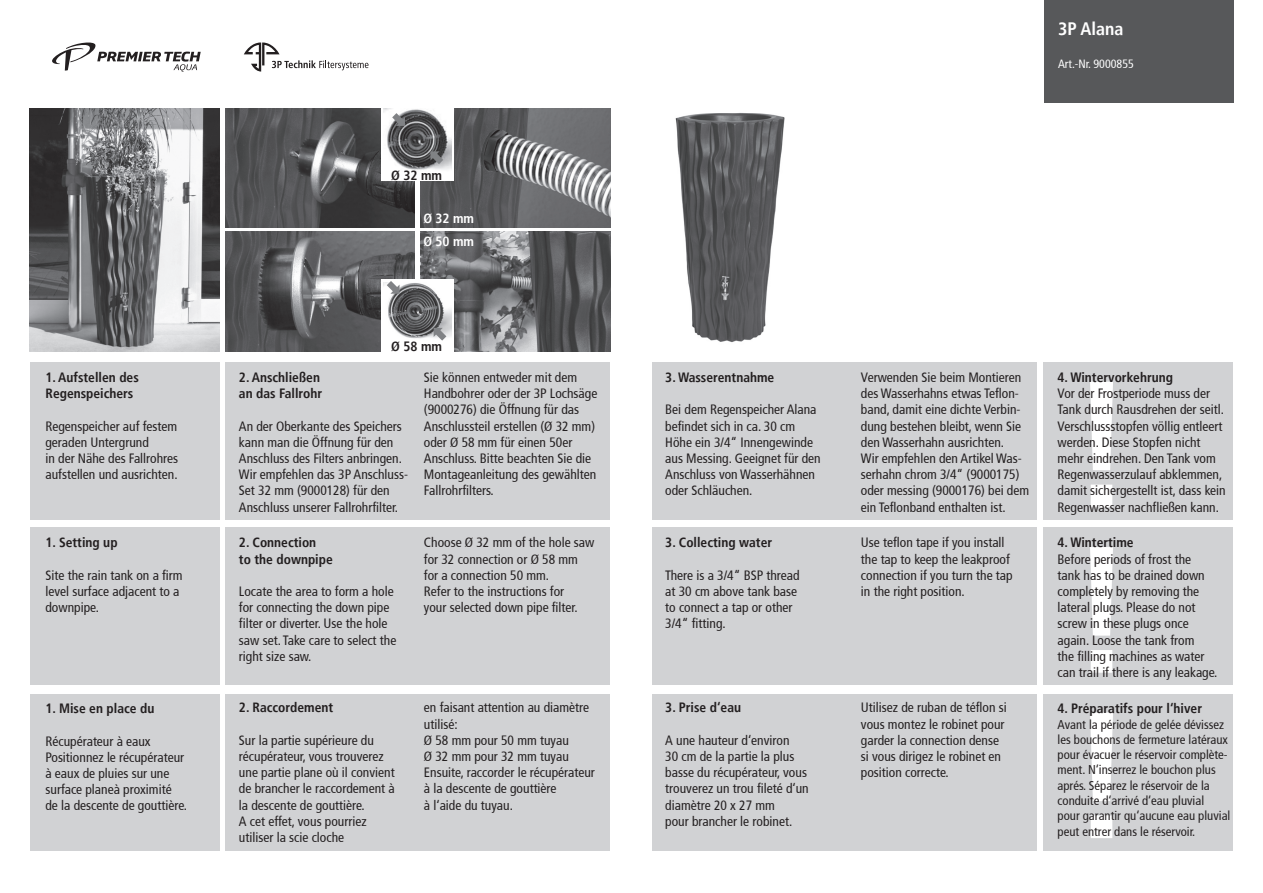
<style>
.page{position:relative;width:1263px;height:893px;background:#fff}
.page>*{position:absolute;margin:0;border:0;box-sizing:border-box;transform-origin:0 0}
.t1{font:700 condensed 180px/165.4px "Frutiger";color:#fff}
.t2{font:700 condensed 18px "Frutiger";color:#fff}
.t3{font:condensed 13.5px/16.2px "Frutiger";color:#231f20}
.t4{font:700 condensed 13.5px/16.2px "Frutiger";color:#231f20}
.t5{font:700 condensed 13.5px/23.4px "Frutiger";color:#fff}
.t6{font:condensed 12.75px/15.3px "Frutiger";color:#231f20}
.t7{font:condensed 12px "Frutiger";color:#fff}
</style>
<div class="page">
<div style="left:653px;top:362px;width:384px;height:158px;background:#d1d2d4"></div>
<div style="left:226px;top:362px;width:384px;height:158px;background:#d1d2d4"></div>
<div style="left:1043px;top:362px;width:190px;height:158px;background:#d1d2d4"></div>
<div style="left:30px;top:362px;width:189px;height:158px;background:#d1d2d4"></div>
<div style="left:653px;top:528px;width:384px;height:157px;background:#d1d2d4"></div>
<div style="left:226px;top:528px;width:384px;height:157px;background:#d1d2d4"></div>
<div style="left:1043px;top:528px;width:190px;height:157px;background:#d1d2d4"></div>
<div style="left:30px;top:528px;width:189px;height:157px;background:#d1d2d4"></div>
<div style="left:653px;top:693px;width:384px;height:157px;background:#d1d2d4"></div>
<div style="left:226px;top:693px;width:384px;height:157px;background:#d1d2d4"></div>
<div style="left:1043px;top:693px;width:190px;height:157px;background:#d1d2d4"></div>
<div style="left:30px;top:693px;width:189px;height:157px;background:#d1d2d4"></div>
<div style="left:1044px;top:0;width:189px;height:102px;background:#57585a"></div>
<img style="left:421px;top:108px;width:189px;height:119px">
<img style="left:225px;top:108px;width:190px;height:119px">
<img style="left:421px;top:232px;width:189px;height:120px">
<img style="left:225px;top:232px;width:190px;height:120px">
<div style="left:382px;top:102px;width:72px;height:79px;background:#fff"></div>
<img style="left:384px;top:108px;width:68px;height:62px">
<svg style="left:430px;top:151px;width:13px;height:13px"></svg>
<svg style="left:392px;top:113px;width:13px;height:13px"></svg>
<div style="left:382px;top:279px;width:72px;height:80px;background:#fff"></div>
<img style="left:384px;top:282px;width:68px;height:57px">
<svg style="left:434px;top:328px;width:12px;height:13px"></svg>
<svg style="left:387px;top:281px;width:12px;height:13px"></svg>
<img style="left:30px;top:108px;width:189px;height:243px">
<svg style="left:244px;top:43px;width:124px;height:29px"></svg>
<svg style="left:52px;top:43px;width:149px;height:29px"></svg>
<img style="left:675px;top:113px;width:110px;height:230px">
<p class="t4" style="left:45px;top:369px;width:95px">1. Aufstellen des<br>Regenspeichers</p>
<p class="t3" style="left:45px;top:418px;width:134px">Regenspeicher auf festem geraden Untergrund<br>in der Nähe des Fallrohres aufstellen und ausrichten.</p>
<p class="t4" style="left:45px;top:535px;width:74px">1. Setting up</p>
<p class="t3" style="left:45px;top:567px;width:139px">Site the rain tank on a firm level surface adjacent to a downpipe.</p>
<p class="t4" style="left:45px;top:700px;width:110px">1. Mise en place du</p>
<p class="t3" style="left:45px;top:733px;width:143px">Récupérateur à eaux<br>Positionnez le récupérateur à eaux de pluies sur une surface planeà proximité de la descente de gouttière.</p>
<p class="t4" style="left:391px;top:167px;width:52px">Ø 32 mm</p>
<p class="t5" style="left:423px;top:207px;width:52px">Ø 32 mm<br>Ø 50 mm</p>
<p class="t4" style="left:391px;top:338px;width:52px">Ø 58 mm</p>
<p class="t4" style="left:239px;top:369px;width:85px">2. Anschließen an das Fallrohr</p>
<p class="t3" style="left:239px;top:418px;width:171px">An der Oberkante des Speichers kann man die Öffnung für den<br>Anschluss des Filters anbringen.<br>Wir empfehlen das 3P Anschluss-<br>Set 32 mm (9000128) für den<br>Anschluss unserer Fallrohrfilter.</p>
<p class="t4" style="left:239px;top:535px;width:95px">2. Connection<br>to the downpipe</p>
<p class="t3" style="left:239px;top:583px;width:159px">Locate the area to form a hole for connecting the down pipe filter or diverter. Use the hole saw set. Take care to select the right size saw.</p>
<p class="t4" style="left:239px;top:700px;width:96px">2. Raccordement</p>
<p class="t3" style="left:239px;top:732px;width:157px">Sur la partie supérieure du récupérateur, vous trouverez une partie plane où il convient de brancher le raccordement à la descente de gouttière.<br>A cet effet, vous pourriez utiliser la scie cloche</p>
<p class="t3" style="left:424px;top:369px;width:175px">Sie können entweder mit dem<br>Handbohrer oder der 3P Lochsäge (9000276) die Öffnung für das<br>Anschlussteil erstellen (Ø 32 mm) oder Ø 58 mm für einen 50er<br>Anschluss. Bitte beachten Sie die<br>Montageanleitung des gewählten<br>Fallrohrfilters.</p>
<p class="t3" style="left:424px;top:535px;width:172px">Choose Ø 32 mm of the hole saw for 32 connection or Ø 58 mm for a connection 50 mm.<br>Refer to the instructions for<br>your selected down pipe filter.</p>
<p class="t3" style="left:424px;top:700px;width:172px">en faisant attention au diamètre utilisé:<br>Ø 58 mm pour 50 mm tuyau<br>Ø 32 mm pour 32 mm tuyau<br>Ensuite, raccorder le récupérateur à la descente de gouttière<br>à l‘aide du tuyau.</p>
<h2 class="t2" style="left:1058px;top:18px;width:67px">3P Alana</h2>
<p class="t7" style="left:1058px;top:57px;width:77px">Art.-Nr. 9000855</p>
<p class="t4" style="left:665px;top:369px;width:111px">3. Wasserentnahme</p>
<p class="t3" style="left:665px;top:402px;width:157px">Bei dem Regenspeicher Alana befindet sich in ca. 30 cm<br>Höhe ein 3/4“ Innengewinde aus Messing. Geeignet für den<br>Anschluss von Wasserhähnen oder Schläuchen.</p>
<p class="t4" style="left:665px;top:535px;width:108px">3. Collecting water</p>
<p class="t3" style="left:665px;top:567px;width:136px">There is a 3/4“ BSP thread at 30 cm above tank base to connect a tap or other<br>3/4“ fitting.</p>
<p class="t4" style="left:665px;top:700px;width:77px">3. Prise d‘eau</p>
<p class="t3" style="left:665px;top:732px;width:145px">A une hauteur d‘environ<br>30 cm de la partie la plus basse du récupérateur, vous trouverez un trou fileté d‘un diamètre 20 x 27 mm<br>pour brancher le robinet.</p>
<p class="t3" style="left:861px;top:369px;width:170px">Verwenden Sie beim Montieren des Wasserhahns etwas Teflon&shy;band, damit eine dichte Verbin&shy;dung bestehen bleibt, wenn Sie den Wasserhahn ausrichten.<br>Wir empfehlen den Artikel Was&shy;serhahn chrom 3/4“ (9000175) oder messing (9000176) bei dem ein Teflonband enthalten ist.</p>
<p class="t3" style="left:861px;top:535px;width:153px">Use teflon tape if you install the tap to keep the leakproof connection if you turn the tap in the right position.</p>
<p class="t3" style="left:861px;top:700px;width:147px">Utilisez de ruban de téflon si vous montez le robinet pour garder la connection dense si vous dirigez le robinet en position correcte.</p>
<p class="t4" style="left:1057px;top:369px;width:117px">4. Wintervorkehrung</p>
<p class="t3" style="left:1057px;top:385px;width:170px">Vor der Frostperiode muss der<br>Tank durch Rausdrehen der seitl.<br>Verschlussstopfen völlig entleert werden. Diese Stopfen nicht mehr eindrehen. Den Tank vom<br>Regenwasserzulauf abklemmen, damit sichergestellt ist, dass kein<br>Regenwasser nachfließen kann.</p>
<h1 class="t1" style="left:1068px;top:362px;width:68px">!</h1>
<p class="t4" style="left:1057px;top:535px;width:78px">4. Wintertime</p>
<p class="t3" style="left:1057px;top:551px;width:161px">Before periods of frost the<br>tank has to be drained down completely by removing the lateral plugs. Please do not screw in these plugs once again. Loose the tank from<br>the filling machines as water can trail if there is any leakage.</p>
<h1 class="t1" style="left:1068px;top:528px;width:68px">! !</h1>
<p class="t4" style="left:1057px;top:700px;width:146px">4. Préparatifs pour l‘hiver</p>
<p class="t6" style="left:1057px;top:717px;width:174px">Avant la période de gelée dévissez les bouchons de fermeture latéraux pour évacuer le réservoir complète&shy;ment. N‘inserrez le bouchon plus aprés. Séparez le réservoir de la conduite d‘arrivé d‘eau pluvial<br>pour garantir qu‘aucune eau pluvial peut entrer dans le réservoir.</p>
</div>
